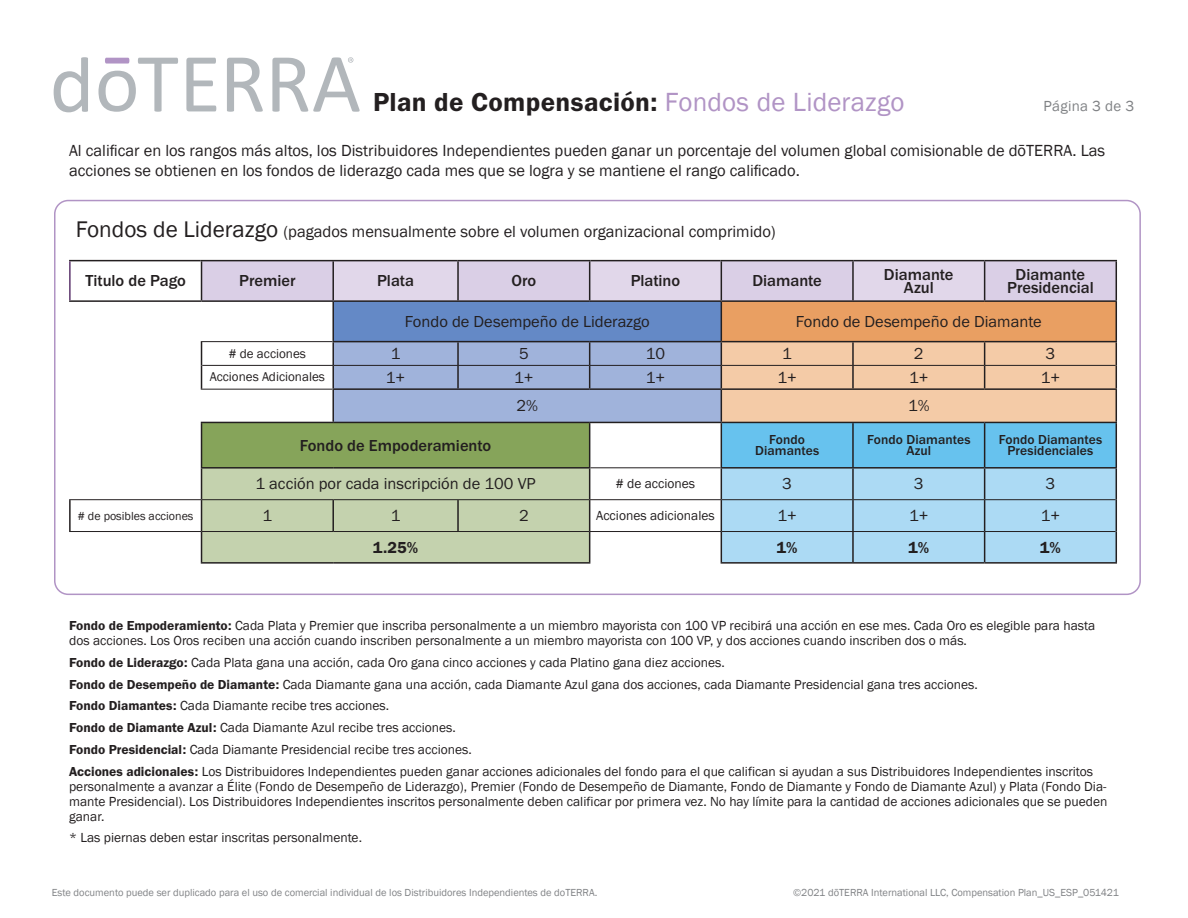
<style>
.page{position:relative;width:1188px;height:918px;background:#fff}
.page>*{position:absolute;margin:0;border:0;box-sizing:border-box;transform-origin:0 0}
.t1{font:27px "Franklin Gothic URW Dem";letter-spacing:.01em;color:#231f20}
.t2{font:16.5px/19.8px "Franklin Gothic";color:#231f20}
.t3{font:16.5px "Franklin Gothic URW Boo";color:#231f20}
.t4{font:500 16.5px "Franklin Gothic URW";color:#231f20}
.t5{font:16.5px "Franklin Gothic URW Dem";color:#231f20}
.t6{font:15px "Franklin Gothic";letter-spacing:.015em;color:#808285}
.t7{font:13.5px/15px "Franklin Gothic";color:#231f20}
.t8{font:500 13.5px/11.2px "Franklin Gothic URW";letter-spacing:.005em;color:#231f20;text-align:center}
.t9{font:13.2px "Franklin Gothic";color:#231f20}
.t10{font:12px "Franklin Gothic";color:#231f20}
.t11{font:10.5px "Franklin Gothic";color:#808285}
.s1{font-family:"Franklin Gothic";color:#b194c5}
.s2{font-size:23.25px}
.s3{font-family:"Franklin Gothic URW Dem"}
</style>
<div class="page">
<div style="left:54px;top:200px;width:1087px;height:395px;border:2px solid #b194c5;border-radius:13px"></div>
<svg style="left:227px;top:58px;width:36px;height:54px"></svg>
<svg style="left:186px;top:58px;width:30px;height:53px"></svg>
<svg style="left:98px;top:58px;width:80px;height:54px"></svg>
<svg style="left:54px;top:57px;width:34px;height:55px"></svg>
<svg style="left:272px;top:57px;width:88px;height:55px"></svg>
<div style="left:202px;top:261px;width:914px;height:39px;background:#dacfe6"></div>
<div style="left:333px;top:301px;width:388px;height:41px;background:#6489c6"></div>
<div style="left:721px;top:301px;width:395px;height:41px;background:#e99f62"></div>
<hr style="left:69px;top:260px;width:132px;height:1px;background:#231f20">
<hr style="left:334px;top:260px;width:123px;height:1px;background:#231f20">
<hr style="left:590px;top:260px;width:131px;height:1px;background:#231f20">
<hr style="left:854px;top:260px;width:131px;height:1px;background:#231f20">
<hr style="left:985px;top:260px;width:132px;height:1px;background:#231f20">
<hr style="left:984px;top:261px;width:1px;height:39px;background:#231f20">
<hr style="left:69px;top:300px;width:133px;height:2px;background:#231f20">
<hr style="left:202px;top:300px;width:131px;height:2px;background:#231f20">
<hr style="left:333px;top:300px;width:125px;height:2px;background:#231f20">
<hr style="left:332px;top:302px;width:2px;height:39px;background:#231f20">
<hr style="left:458px;top:300px;width:132px;height:2px;background:#231f20">
<hr style="left:590px;top:300px;width:131px;height:2px;background:#231f20">
<hr style="left:721px;top:300px;width:132px;height:2px;background:#231f20">
<hr style="left:721px;top:302px;width:1px;height:39px;background:#231f20">
<hr style="left:853px;top:300px;width:132px;height:2px;background:#231f20">
<hr style="left:985px;top:300px;width:132px;height:2px;background:#231f20">
<hr style="left:201px;top:261px;width:1px;height:39px;background:#231f20">
<hr style="left:201px;top:260px;width:133px;height:1px;background:#231f20">
<hr style="left:332px;top:261px;width:2px;height:39px;background:#231f20">
<hr style="left:457px;top:261px;width:2px;height:39px;background:#231f20">
<hr style="left:457px;top:260px;width:133px;height:1px;background:#231f20">
<hr style="left:589px;top:261px;width:1px;height:39px;background:#231f20">
<hr style="left:721px;top:261px;width:1px;height:39px;background:#231f20">
<hr style="left:721px;top:260px;width:133px;height:1px;background:#231f20">
<hr style="left:852px;top:261px;width:2px;height:39px;background:#231f20">
<hr style="left:332px;top:341px;width:126px;height:1px;background:#231f20">
<hr style="left:458px;top:341px;width:132px;height:1px;background:#231f20">
<hr style="left:590px;top:341px;width:131px;height:1px;background:#231f20">
<hr style="left:721px;top:341px;width:132px;height:1px;background:#231f20">
<hr style="left:853px;top:341px;width:132px;height:1px;background:#231f20">
<hr style="left:985px;top:341px;width:132px;height:1px;background:#231f20">
<hr style="left:201px;top:341px;width:131px;height:1px;background:#231f20">
<hr style="left:69px;top:499px;width:133px;height:1px;background:#231f20">
<hr style="left:69px;top:531px;width:133px;height:1px;background:#231f20">
<hr style="left:69px;top:261px;width:2px;height:39px;background:#5e386e">
<hr style="left:69px;top:500px;width:2px;height:31px;background:#231f20">
<hr style="left:1116px;top:261px;width:1px;height:39px;background:#231f20">
<hr style="left:201px;top:562px;width:132px;height:2px;background:#231f20">
<hr style="left:333px;top:562px;width:125px;height:2px;background:#231f20">
<hr style="left:458px;top:562px;width:132px;height:2px;background:#231f20">
<hr style="left:721px;top:562px;width:132px;height:2px;background:#231f20">
<hr style="left:853px;top:562px;width:132px;height:2px;background:#231f20">
<hr style="left:985px;top:562px;width:132px;height:2px;background:#231f20">
<svg style="left:201px;top:342px;width:916px;height:221px;background:#b5c6c2"></svg>
<hr style="left:1116px;top:302px;width:1px;height:39px;background:#231f20">
<hr style="left:1116px;top:390px;width:1px;height:32px;background:#231f20">
<hr style="left:590px;top:422px;width:131px;height:1px;background:#231f20">
<p class="t1" style="left:373px;top:86px;width:533px">Plan de Compensación: <span class="s1">Fondos de Liderazgo</span></p>
<p class="t6" style="left:1044px;top:97px;width:92px">Página 3 de 3</p>
<p class="t2" style="left:69px;top:141px;width:1038px">Al calificar en los rangos más altos, los Distribuidores Independientes pueden ganar un porcentaje del volumen global comisionable de dōTERRA. Las acciones se obtienen en los fondos de liderazgo cada mes que se logra y se mantiene el rango calificado.</p>
<p class="t2" style="left:76px;top:222px;width:701px"><span class="s2">Fondos de Liderazgo</span> (pagados mensualmente sobre el volumen organizacional comprimido)</p>
<p class="t4" style="left:86px;top:271px;width:102px">Titulo de Pago</p>
<p class="t4" style="left:239px;top:271px;width:58px">Premier</p>
<p class="t4" style="left:377px;top:271px;width:38px">Plata</p>
<p class="t4" style="left:511px;top:271px;width:26px">Oro</p>
<p class="t4" style="left:631px;top:271px;width:51px">Platino</p>
<p class="t4" style="left:752px;top:271px;width:71px">Diamante</p>
<p class="t4" style="left:884px;top:264px;width:71px">Diamante</p>
<p class="t4" style="left:904px;top:277px;width:31px">Azul</p>
<p class="t4" style="left:1016px;top:264px;width:71px">Diamante</p>
<p class="t4" style="left:1007px;top:277px;width:88px">Presidencial</p>
<p class="t3" style="left:405px;top:311px;width:246px">Fondo de Desempeño de Liderazgo</p>
<p class="t3" style="left:796px;top:311px;width:247px">Fondo de Desempeño de Diamante</p>
<p class="t9" style="left:229px;top:345px;width:79px"># de acciones</p>
<p class="t3" style="left:391px;top:343px;width:11px">1</p>
<p class="t3" style="left:519px;top:343px;width:11px">5</p>
<p class="t3" style="left:646px;top:343px;width:21px">10</p>
<p class="t3" style="left:782px;top:343px;width:11px">1</p>
<p class="t3" style="left:914px;top:343px;width:11px">2</p>
<p class="t3" style="left:1046px;top:343px;width:11px">3</p>
<p class="t9" style="left:210px;top:369px;width:117px">Acciones Adicionales</p>
<p class="t3" style="left:386px;top:367px;width:21px">1+</p>
<p class="t3" style="left:514px;top:367px;width:21px">1+</p>
<p class="t3" style="left:646px;top:367px;width:21px">1+</p>
<p class="t3" style="left:777px;top:367px;width:21px">1+</p>
<p class="t3" style="left:909px;top:367px;width:21px">1+</p>
<p class="t3" style="left:1041px;top:367px;width:21px">1+</p>
<p class="t3" style="left:516px;top:396px;width:23px">2%</p>
<p class="t3" style="left:908px;top:396px;width:23px">1%</p>
<p class="t4" style="left:300px;top:435px;width:193px">Fondo de Empoderamiento</p>
<p class="t8" style="left:769px;top:434px;width:37px">Fondo</p>
<p class="t8" style="left:755px;top:445px;width:66px">Diamantes</p>
<p class="t8" style="left:867px;top:434px;width:105px">Fondo Diamantes</p>
<p class="t8" style="left:906px;top:445px;width:26px">Azul</p>
<p class="t8" style="left:999px;top:434px;width:105px">Fondo Diamantes<br>Presidenciales</p>
<p class="t3" style="left:255px;top:474px;width:282px">1 acción por cada inscripción de 100 VP</p>
<p class="t7" style="left:616px;top:477px;width:81px"># de acciones</p>
<p class="t3" style="left:782px;top:474px;width:11px">3</p>
<p class="t3" style="left:914px;top:474px;width:11px">3</p>
<p class="t3" style="left:1046px;top:474px;width:11px">3</p>
<p class="t10" style="left:78px;top:508px;width:117px"># de posibles acciones</p>
<p class="t3" style="left:263px;top:505px;width:11px">1</p>
<p class="t3" style="left:391px;top:505px;width:11px">1</p>
<p class="t3" style="left:519px;top:505px;width:11px">2</p>
<p class="t7" style="left:596px;top:509px;width:120px">Acciones adicionales</p>
<p class="t3" style="left:777px;top:505px;width:21px">1+</p>
<p class="t3" style="left:909px;top:505px;width:21px">1+</p>
<p class="t3" style="left:1041px;top:505px;width:21px">1+</p>
<p class="t5" style="left:373px;top:537px;width:47px">1.25%</p>
<p class="t5" style="left:777px;top:537px;width:23px">1%</p>
<p class="t5" style="left:908px;top:537px;width:23px">1%</p>
<p class="t5" style="left:1040px;top:537px;width:23px">1%</p>
<p class="t7" style="left:69px;top:618px;width:1028px"><span class="s3">Fondo de Empoderamiento:</span> Cada Plata y Premier que inscriba personalmente a un miembro mayorista con 100 VP recibirá una acción en ese mes. Cada Oro es elegible para hasta dos acciones. Los Oros reciben una acción cuando inscriben personalmente a un miembro mayorista con 100 VP, y dos acciones cuando inscriben dos o más.</p>
<p class="t7" style="left:69px;top:655px;width:657px"><span class="s3">Fondo de Liderazgo:</span> Cada Plata gana una acción, cada Oro gana cinco acciones y cada Platino gana diez acciones.</p>
<p class="t7" style="left:69px;top:677px;width:910px"><span class="s3">Fondo de Desempeño de Diamante:</span> Cada Diamante gana una acción, cada Diamante Azul gana dos acciones, cada Diamante Presidencial gana tres acciones.</p>
<p class="t7" style="left:69px;top:699px;width:322px"><span class="s3">Fondo Diamantes:</span> Cada Diamante recibe tres acciones.</p>
<p class="t7" style="left:69px;top:720px;width:388px"><span class="s3">Fondo de Diamante Azul:</span> Cada Diamante Azul recibe tres acciones.</p>
<p class="t7" style="left:69px;top:742px;width:404px"><span class="s3">Fondo Presidencial:</span> Cada Diamante Presidencial recibe tres acciones.</p>
<p class="t7" style="left:69px;top:764px;width:1040px"><span class="s3">Acciones adicionales:</span> Los Distribuidores Independientes pueden ganar acciones adicionales del fondo para el que califican si ayudan a sus Distribuidores Independientes inscritos personalmente a avanzar a Élite (Fondo de Desempeño de Liderazgo), Premier (Fondo de Desempeño de Diamante, Fondo de Diamante y Fondo de Diamante Azul) y Plata (Fondo Dia&shy;mante Presidencial). Los Distribuidores Independientes inscritos personalmente deben calificar por primera vez. No hay límite para la cantidad de acciones adicionales que se pueden ganar.</p>
<p class="t7" style="left:69px;top:831px;width:294px">* Las piernas deben estar inscritas personalmente.</p>
<p class="t11" style="left:52px;top:885px;width:547px">Este documento puede ser duplicado para el uso de comercial individual de los Distribuidores Independientes de doTERRA.</p>
<p class="t11" style="left:793px;top:885px;width:327px">©2021 dōTERRA International LLC, Compensation Plan_US_ESP_051421</p>
</div>
